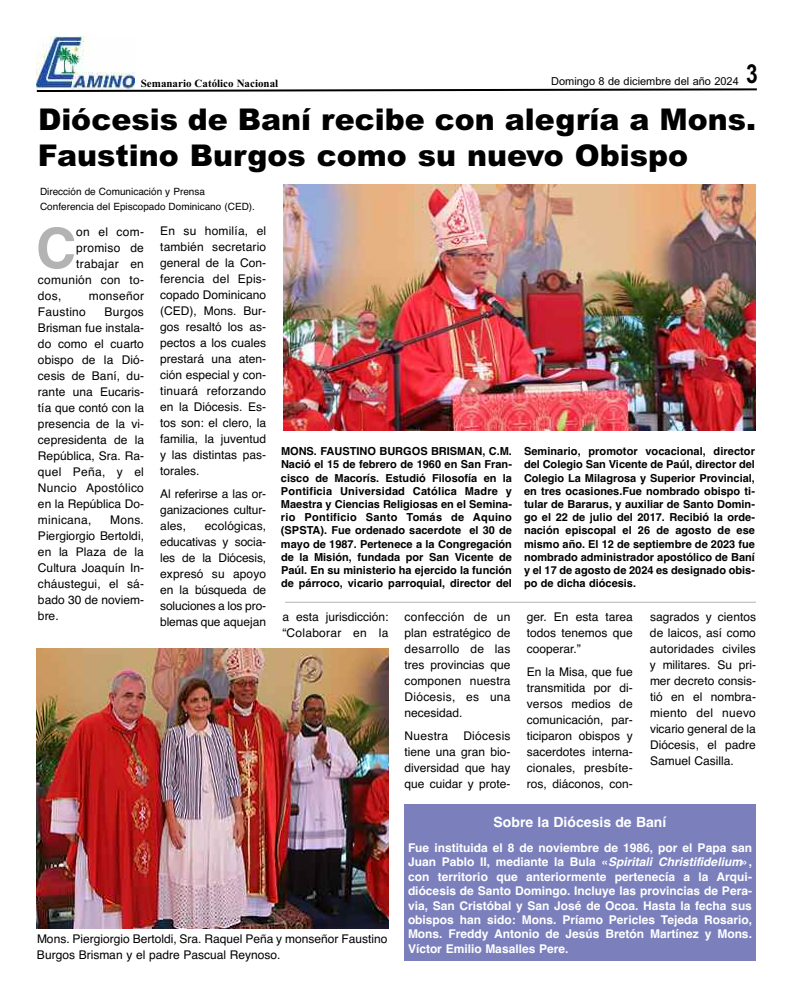
<style>
.page{position:relative;width:792px;height:1008px;background:#fff}
.page>*{position:absolute;margin:0;border:0;box-sizing:border-box;transform-origin:0 0}
.t1{font:700 55.9px "Helvetica";color:#b3b3b3}
.t2{font:900 30px/36px "Arial";color:#000}
.t3{font:700 26.2px "Arial";color:#000;scale:.8 1}
.t4{font:700 14px "Helvetica";color:#fff}
.t5{font:12px/16px "Helvetica";color:#000;text-align:justify}
.t6{font:700 12px/14.4px "Helvetica";color:#fff;text-align:justify}
.t7{font:12px "Helvetica";letter-spacing:.02em;color:#000}
.t8{font:700 11px/13.2px "Helvetica";color:#000;text-align:justify}
.t9{font:11px "Arial";color:#000}
.t10{font:700 11px "Times New Roman";color:#000}
.t11{font:10px/15px "Helvetica";color:#000}
.s1{font-style:italic}
</style>
<div class="page">
<img style="left:36px;top:36px;width:99px;height:51px">
<svg style="left:36px;top:87px;width:721px;height:5px"></svg>
<img style="left:284px;top:185px;width:472px;height:246px">
<img style="left:36px;top:648px;width:353px;height:280px">
<div style="left:404px;top:804px;width:352px;height:156px;background:#7b80bd"></div>
<hr style="left:285px;top:602px;width:471px;height:1px;background:#b3b3b3">
<h3 class="t3" style="left:746px;top:59px;width:16px">3</h3>
<h2 class="t2" style="left:38px;top:102px;width:720px">Diócesis de Baní recibe con alegría a Mons.<br>Faustino Burgos como su nuevo Obispo</h2>
<p class="t10" style="left:141px;top:77px;width:139px">Semanario Católico Nacional</p>
<p class="t9" style="left:551px;top:75px;width:189px">Domingo 8 de diciembre del año 2024</p>
<p class="t11" style="left:40px;top:184px;width:217px">Dirección de Comunicación y Prensa<br>Conferencia del Episcopado Dominicano (CED).</p>
<h1 class="t1" style="left:36px;top:216px;width:42px">C</h1>
<p class="t5" style="left:76px;top:224px;width:69px">on el com-</p>
<p class="t7" style="left:76px;top:241px;width:69px">promiso de</p>
<p class="t7" style="left:76px;top:257px;width:69px">trabajar en</p>
<p class="t7" style="left:38px;top:273px;width:108px">comunión con to-</p>
<p class="t5" style="left:38px;top:288px;width:25px">dos,</p>
<p class="t7" style="left:89px;top:289px;width:57px">monseñor</p>
<p class="t7" style="left:38px;top:305px;width:49px">Faustino</p>
<p class="t5" style="left:38px;top:304px;width:108px;text-indent:67px">Burgos Brisman fue instala&shy;do como el cuarto obispo de la Dió&shy;cesis de Baní, du&shy;rante una Eucaris&shy;tía que contó con la presencia de la vi&shy;cepresidenta de la República, Sra. Ra&shy;quel Peña, y el Nuncio Apostólico en la República Do&shy;minicana,</p>
<p class="t5" style="left:38px;top:512px;width:108px;text-indent:72px">Mons.<br>Piergiorgio Bertoldi, en la Plaza de la Cultura Joaquín In&shy;cháustegui, el sá&shy;bado 30 de noviem&shy;bre.</p>
<p class="t5" style="left:160px;top:223px;width:108px">En su homilía, el también secretario general de la Con&shy;ferencia del Epis&shy;copado Dominicano (CED), Mons. Bur&shy;gos resaltó los as&shy;pectos a los cuales prestará una aten&shy;ción especial y con&shy;tinuará reforzando en la Diócesis. Es&shy;tos son: el clero, la familia, la juventud y las distintas pas&shy;torales.</p>
<p class="t5" style="left:160px;top:486px;width:108px">Al referirse a las or&shy;ganizaciones cultur&shy;ales,</p>
<p class="t5" style="left:160px;top:518px;width:108px;text-indent:45px">ecológicas, educativas y socia&shy;les de la Diócesis, expresó su apoyo en la búsqueda de soluciones a los pro&shy;blemas que aquejan</p>
<p class="t8" style="left:281px;top:445px;width:233px">MONS. FAUSTINO BURGOS BRISMAN, C.M.<br>Nació el 15 de febrero de 1960 en San Fran&shy;cisco de Macorís. Estudió Filosofía en la Pontificia Universidad Católica Madre y Maestra y Ciencias Religiosas en el Semina&shy;rio Pontificio Santo Tomás de Aquino (SPSTA). Fue ordenado sacerdote el 30 de mayo de 1987. Pertenece a la Congregación de la Misión, fundada por San Vicente de Paúl. En su ministerio ha ejercido la función de párroco, vicario parroquial, director del</p>
<p class="t8" style="left:524px;top:445px;width:233px">Seminario, promotor vocacional, director del Colegio San Vicente de Paúl, director del Colegio La Milagrosa y Superior Provincial, en tres ocasiones.Fue nombrado obispo ti&shy;tular de Bararus, y auxiliar de Santo Domin&shy;go el 22 de julio del 2017. Recibió la orde&shy;nación episcopal el 26 de agosto de ese mismo año. El 12 de septiembre de 2023 fue nombrado administrador apostólico de Baní y el 17 de agosto de 2024 es designado obis&shy;po de dicha diócesis.</p>
<p class="t5" style="left:282px;top:609px;width:108px">a esta jurisdicción: “Colaborar en la</p>
<p class="t5" style="left:405px;top:609px;width:108px">confección de un plan estratégico de desarrollo de las tres provincias que componen nuestra Diócesis, es una necesidad.</p>
<p class="t7" style="left:405px;top:729px;width:45px">Nuestra</p>
<p class="t5" style="left:405px;top:728px;width:108px;text-indent:59px">Diócesis tiene una gran bio&shy;diversidad que hay que cuidar y prote-</p>
<p class="t5" style="left:527px;top:609px;width:108px">ger. En esta tarea todos tenemos que cooperar.”</p>
<p class="t5" style="left:527px;top:664px;width:108px">En la Misa, que fue transmitida por di&shy;versos medios de comunicación, par&shy;ticiparon obispos y sacerdotes interna&shy;cionales, presbíte&shy;ros, diáconos, con-</p>
<p class="t5" style="left:650px;top:609px;width:108px">sagrados y cientos de laicos, así como autoridades civiles y militares. Su pri&shy;mer decreto consis&shy;tió en el nombra&shy;miento del nuevo vicario general de la Diócesis, el padre Samuel Casilla.</p>
<p class="t5" style="left:37px;top:931px;width:352px">Mons. Piergiorgio Bertoldi, Sra. Raquel Peña y monseñor Faustino<br>Burgos Brisman y el padre Pascual Reynoso.</p>
<p class="t4" style="left:494px;top:814px;width:174px">Sobre la Diócesis de Baní</p>
<p class="t6" style="left:408px;top:841px;width:346px">Fue instituida el 8 de noviembre de 1986, por el Papa san Juan Pablo II, mediante la Bula «<span class="s1">Spiritali Christifidelium</span>», con territorio que anteriormente pertenecía a la Arqui&shy;diócesis de Santo Domingo. Incluye las provincias de Pera&shy;via, San Cristóbal y San José de Ocoa. Hasta la fecha sus obispos han sido: Mons. Príamo Pericles Tejeda Rosario, Mons. Freddy Antonio de Jesús Bretón Martínez y Mons.<br>Víctor Emilio Masalles Pere.</p>
</div>
